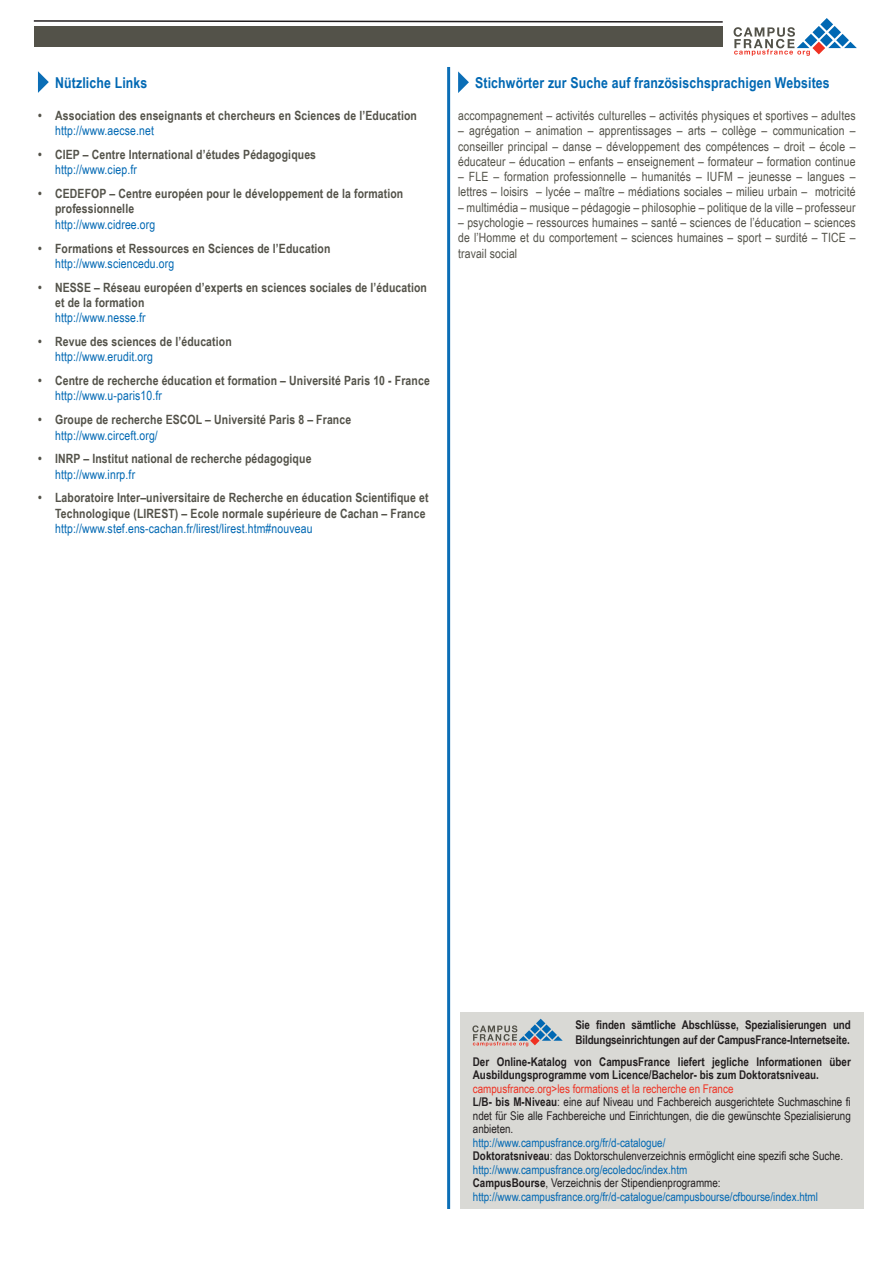
<style>
.page{position:relative;width:893px;height:1263px;background:#fff}
.page>*{position:absolute;margin:0;border:0;box-sizing:border-box;transform-origin:0 0}
.t1{font:700 15px "Arial Narrow";letter-spacing:.01em;color:#0168b3}
.t2{font:12.75px/15.3px "Arial Narrow";letter-spacing:.01em;color:#535249;text-align:justify}
.t3{font:700 12.75px/15.3px "Arial Narrow";letter-spacing:.01em;color:#535249}
.t4{font:12.75px "Arial Narrow";letter-spacing:.01em;color:#0168b3}
.t5{font:12px/13.5px "Arial Narrow";color:#0168b3}
.t6{font:700 12px/14.4px "Arial Narrow";color:#231f20}
.t7{font:12px/13.5px "Arial Narrow";color:#231f20}
.s1{color:#ef3122}
.s2{font-weight:700}
.s3{font-weight:700;color:#231f20}
.s4{color:#231f20}
</style>
<div class="page">
<svg style="left:734px;top:18px;width:123px;height:38px"></svg>
<div style="left:34px;top:27px;width:689px;height:20px;background:#535249"></div>
<svg style="left:33px;top:20px;width:690px;height:3px"></svg>
<div style="left:460px;top:1013px;width:404px;height:196px;background:#d9d9d5"></div>
<svg style="left:472px;top:1019px;width:91px;height:27px"></svg>
<hr style="left:447px;top:67px;width:3px;height:1142px;background:#0168b3">
<svg style="left:458px;top:71px;width:11px;height:22px"></svg>
<svg style="left:38px;top:71px;width:11px;height:22px"></svg>
<p class="t1" style="left:55px;top:71px;width:94px">Nützliche Links</p>
<p class="t3" style="left:38px;top:107px;width:380px">• Association des enseignants et chercheurs en Sciences de l’Education</p>
<p class="t4" style="left:55px;top:121px;width:100px">http://www.aecse.net</p>
<p class="t3" style="left:38px;top:146px;width:280px">• CI EP – Centre International d’études Pédagogiques</p>
<p class="t4" style="left:55px;top:160px;width:83px">http://www.ciep.fr</p>
<p class="t3" style="left:55px;top:185px;width:350px;text-indent:-17px">• CEDEFOP – Centre européen pour le développement de la formation professionnelle</p>
<p class="t4" style="left:55px;top:215px;width:102px">http://www.cidree.org</p>
<p class="t3" style="left:38px;top:240px;width:294px">• Formations et Ressources en Sciences de l’Education</p>
<p class="t4" style="left:55px;top:254px;width:121px">http://www.sciencedu.org</p>
<p class="t3" style="left:55px;top:279px;width:373px;text-indent:-17px">• NESSE – Réseau européen d’experts en sciences sociales de l’éducation et de la formation</p>
<p class="t4" style="left:55px;top:308px;width:92px">http://www.nesse.fr</p>
<p class="t3" style="left:38px;top:333px;width:195px">• Revue des sciences de l’éducation</p>
<p class="t4" style="left:55px;top:347px;width:99px">http://www.erudit.org</p>
<p class="t3" style="left:38px;top:372px;width:393px">• Centre de recherche éducation et formation – Université Paris 10 - France</p>
<p class="t4" style="left:55px;top:387px;width:108px">http://www.u-paris10.fr</p>
<p class="t3" style="left:38px;top:411px;width:315px">• Groupe de recherche ESCOL – Université Paris 8 – France</p>
<p class="t4" style="left:55px;top:426px;width:104px">http://www.circeft.org/</p>
<p class="t3" style="left:38px;top:451px;width:275px">• INRP – Institut national de recherche pédagogique</p>
<p class="t4" style="left:55px;top:465px;width:82px">http://www.inrp.fr</p>
<p class="t3" style="left:38px;top:490px;width:392px;text-align:right">• Laboratoire Inter–universitaire de Recherche en éducation Scientifique et<br>Technologique (LIREST) – Ecole normale supérieure de Cachan – France</p>
<p class="t4" style="left:55px;top:519px;width:259px">http://www.stef.ens-cachan.fr/lirest/lirest.htm#nouveau</p>
<p class="t1" style="left:475px;top:71px;width:356px">Stichwörter zur Suche auf französischsprachigen Websites</p>
<p class="t2" style="left:458px;top:107px;width:399px">accompagnement – activités culturelles – activités physiques et sportives – adultes</p>
<p class="t2" style="left:458px;top:123px;width:399px">– agrégation – animation – apprentissages – arts – collège – communication – conseiller principal – danse – développement des compétences – droit – école – éducateur – éducation – enfants – enseignement – formateur – formation continue</p>
<p class="t2" style="left:458px;top:168px;width:399px">– FLE – formation professionnelle – humanités – IUFM – jeunesse – langues – lettres – loisirs – lycée – maître – médiations sociales – milieu urbain – motricité</p>
<p class="t2" style="left:458px;top:199px;width:399px">– multimédia – musique – pédagogie – philosophie – politique de la ville – professeur</p>
<p class="t2" style="left:458px;top:214px;width:399px">– psychologie – ressources humaines – santé – sciences de l’éducation – sciences de l’Homme et du comportement – sciences humaines – sport – surdité – TICE – travail social</p>
<p class="t6" style="left:575px;top:1017px;width:277px">Sie finden sämtliche Abschlüsse, Spezialisierungen und<br>Bildungseinrichtungen auf der CampusFrance-Internetseite.</p>
<p class="t6" style="left:473px;top:1054px;width:379px;line-height:13.5px">Der Online-Katalog von CampusFrance liefert jegliche Informationen über<br>Ausbildungsprogramme vom Licence/Bachelor- bis zum Doktoratsniveau.</p>
<p class="t7" style="left:473px;top:1081px;width:379px"><span class="s1">campusfrance.org&gt;les formations et la recherche en France<br></span><span class="s2">L/B- bis M-Niveau</span>: eine auf Niveau und Fachbereich ausgerichtete Suchmaschine fi ndet für Sie alle Fachbereiche und Einrichtungen, die die gewünschte Spezialisierung anbieten.</p>
<p class="t5" style="left:473px;top:1135px;width:372px">http://www.campusfrance.org/fr/d-catalogue/<br><span class="s3">Doktoratsniveau</span><span class="s4">: das Doktorschulenverzeichnis ermöglicht eine spezifi sche Suche. </span>http://www.campusfrance.org/ecoledoc/index.htm<br><span class="s3">CampusBourse</span><span class="s4">, Verzeichnis der Stipendienprogramme: </span>http://www.campusfrance.org/fr/d-catalogue/campusbourse/cfbourse/index.html</p>
</div>
